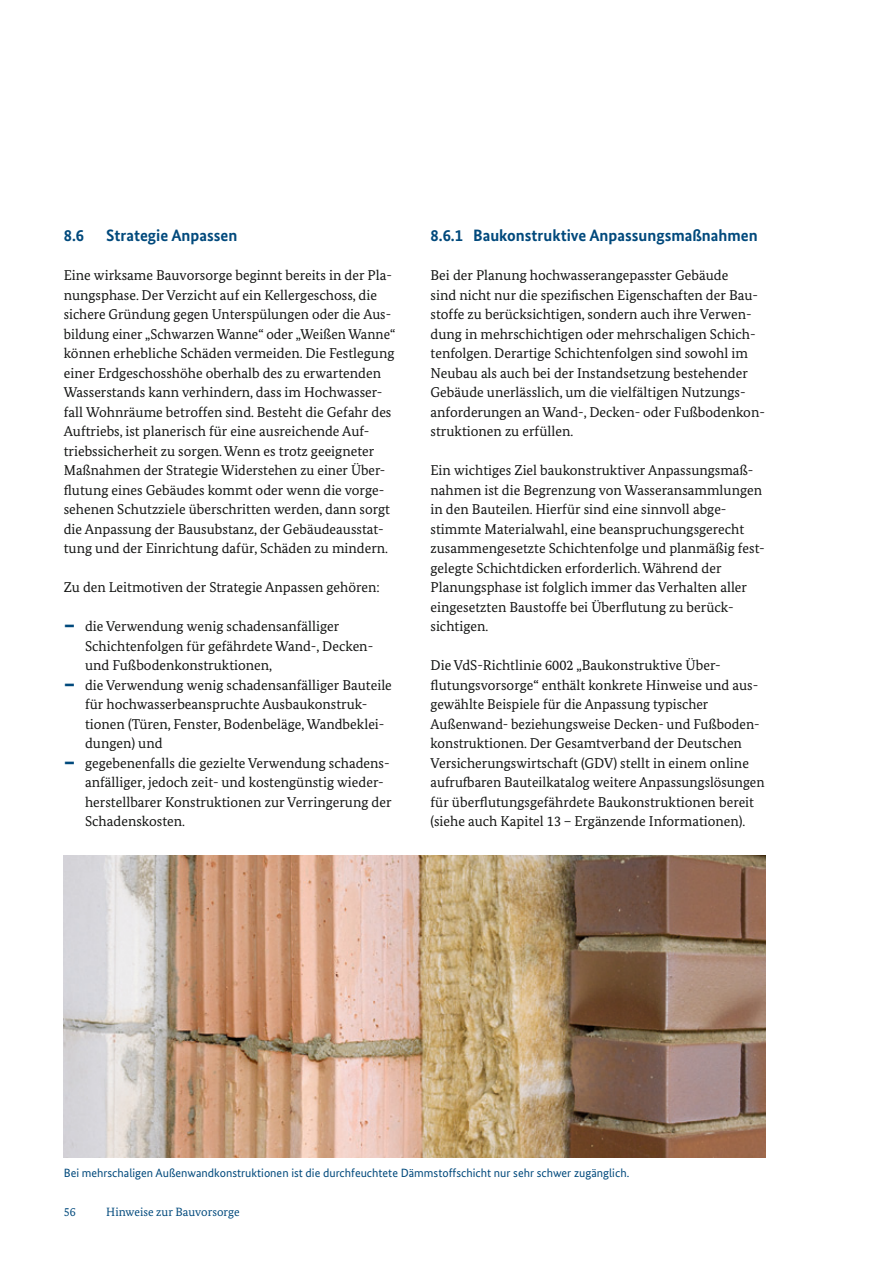
<style>
.page{position:relative;width:893px;height:1263px;background:#fff}
.page>*{position:absolute;margin:0;border:0;box-sizing:border-box;transform-origin:0 0}
.t1{font:42.75px "Bundes Serif";color:#00497c;scale:.5 1}
.t2{font:700 16.5px "Bundes Sans";color:#00497c}
.t3{font:14.25px/19.5px "Bundes Serif";color:#131413}
.t4{font:12px "Bundes Sans";color:#00497c}
.t5{font:12px "Bundes Serif";color:#00497c}
</style>
<div class="page">
<img style="left:64px;top:856px;width:701px;height:302px">
<h4 class="t2" style="left:64px;top:225px;width:22px">8.6</h4>
<h4 class="t2" style="left:106px;top:225px;width:133px">Strategie Anpassen</h4>
<p class="t3" style="left:64px;top:265px;width:333px">Eine wirksame Bauvorsorge beginnt bereits in der Pla&shy;nungsphase. Der Verzicht auf ein Kellergeschoss, die sichere Gründung gegen Unterspülungen oder die Aus&shy;bildung einer „Schwarzen Wanne“ oder „Weißen Wanne“ können erhebliche Schäden vermeiden. Die Festlegung einer Erdgeschosshöhe oberhalb des zu erwartenden Wasserstands kann verhindern, dass im Hochwasser&shy;fall Wohnräume betroffen sind. Besteht die Gefahr des Auftriebs, ist planerisch für eine ausreichende Auf&shy;triebssicherheit zu sorgen. Wenn es trotz geeigneter Maßnahmen der Strategie Widerstehen zu einer Über&shy;flutung eines Gebäudes kommt oder wenn die vorge&shy;sehenen Schutzziele überschritten werden, dann sorgt die Anpassung der Bausubstanz, der Gebäudeausstat&shy;tung und der Einrichtung dafür, Schäden zu mindern.</p>
<p class="t3" style="left:64px;top:577px;width:318px">Zu den Leitmotiven der Strategie Anpassen gehören:</p>
<p class="t1" style="left:64px;top:599px;width:25px">–</p>
<p class="t3" style="left:85px;top:616px;width:290px">die Verwendung wenig schadensanfälliger<br>Schichtenfolgen für gefährdete Wand-, Decken&shy;und Fußbodenkonstruktionen,</p>
<p class="t1" style="left:64px;top:657px;width:25px">–</p>
<p class="t3" style="left:85px;top:675px;width:308px">die Verwendung wenig schadensanfälliger Bauteile für hochwasserbeanspruchte Ausbaukonstruk&shy;tionen (Türen, Fenster, Bodenbeläge, Wandbeklei&shy;dungen) und</p>
<p class="t1" style="left:64px;top:735px;width:25px">–</p>
<p class="t3" style="left:85px;top:753px;width:308px">gegebenenfalls die gezielte Verwendung schadens&shy;anfälliger, jedoch zeit- und kostengünstig wieder&shy;herstellbarer Konstruktionen zur Verringerung der Schadenskosten.</p>
<h5 class="t2" style="left:431px;top:225px;width:329px">8.6.1 Baukonstruktive Anpassungsmaßnahmen</h5>
<p class="t3" style="left:431px;top:265px;width:336px">Bei der Planung hochwasserangepasster Gebäude<br>sind nicht nur die spezifischen Eigenschaften der Bau&shy;stoffe zu berücksichtigen, sondern auch ihre Verwen&shy;dung in mehrschichtigen oder mehrschaligen Schich&shy;tenfolgen. Derartige Schichtenfolgen sind sowohl im Neubau als auch bei der Instandsetzung bestehender Gebäude unerlässlich, um die vielfältigen Nutzungs&shy;anforderungen an Wand-, Decken- oder Fußbodenkon&shy;struktionen zu erfüllen.</p>
<p class="t3" style="left:431px;top:460px;width:336px">Ein wichtiges Ziel baukonstruktiver Anpassungsmaß&shy;nahmen ist die Begrenzung von Wasseransammlungen in den Bauteilen. Hierfür sind eine sinnvoll abge&shy;stimmte Materialwahl, eine beanspruchungsgerecht zusammengesetzte Schichtenfolge und planmäßig fest&shy;gelegte Schichtdicken erforderlich. Während der Planungsphase ist folglich immer das Verhalten aller eingesetzten Baustoffe bei Überflutung zu berück&shy;sichtigen.</p>
<p class="t3" style="left:431px;top:655px;width:336px">Die VdS-Richtlinie 6002 „Baukonstruktive Über&shy;flutungsvorsorge“ enthält konkrete Hinweise und aus&shy;gewählte Beispiele für die Anpassung typischer Außenwand- beziehungsweise Decken- und Fußboden&shy;konstruktionen. Der Gesamtverband der Deutschen Versicherungswirtschaft (GDV) stellt in einem online aufrufbaren Bauteilkatalog weitere Anpassungslösungen für überflutungsgefährdete Baukonstruktionen bereit (siehe auch Kapitel 13 – Ergänzende Informationen).</p>
<p class="t4" style="left:64px;top:1166px;width:567px">Bei mehrschaligen Außenwandkonstruktionen ist die durchfeuchtete Dämmstoffschicht nur sehr schwer zugänglich.</p>
<p class="t5" style="left:106px;top:1205px;width:135px">Hinweise zur Bauvorsorge</p>
<p class="t5" style="left:64px;top:1205px;width:13px">56</p>
</div>
